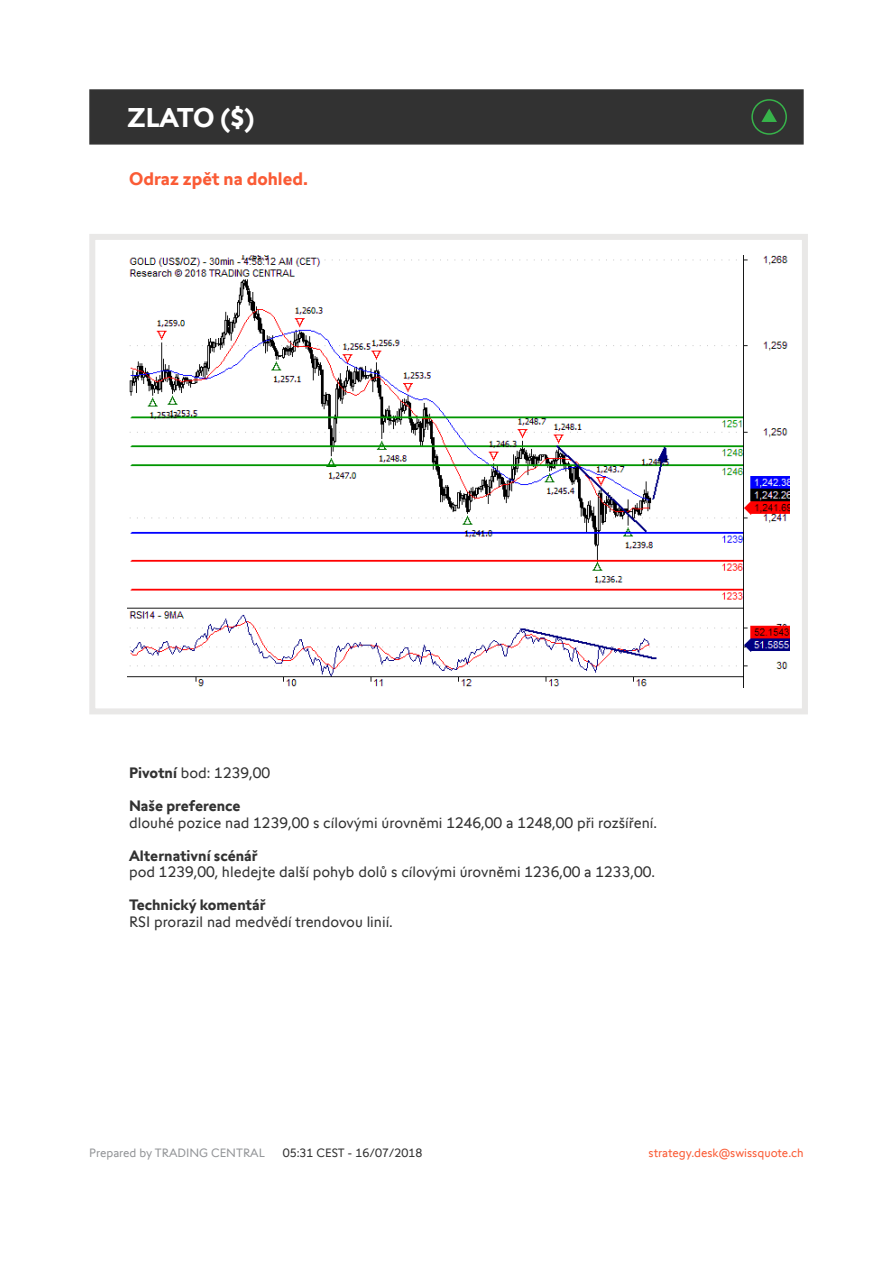
<style>
.page{position:relative;width:893px;height:1263px;background:#fff}
.page>*{position:absolute;margin:0;border:0;box-sizing:border-box;transform-origin:0 0}
.t1{font:700 27px "Swissquote CT";letter-spacing:-.015em;color:#fff}
.t2{font:700 18px "Swissquote CT";color:#fa5b35}
.t3{font:15px "Swissquote CT";color:#323232}
.t4{font:700 15px "Swissquote CT";color:#323232}
.t5{font:12px "Swissquote CT";color:#fa5b35}
.t6{font:12px "Swissquote CT";color:#939598}
.t7{font:12px "Swissquote CT";color:#323232}
.s1{font-weight:700}
</style>
<div class="page">
<div style="left:89px;top:234px;width:719px;height:480px;border:6px solid #e9e8e7"></div>
<div style="left:89px;top:89px;width:715px;height:56px;background:#323232;border:2px solid #323232"></div>
<img style="left:128px;top:255px;width:661px;height:432px">
<svg style="left:751px;top:99px;width:36px;height:36px"></svg>
<h1 class="t1" style="left:128px;top:101px;width:128px">ZLATO ($)</h1>
<p class="t2" style="left:129px;top:168px;width:180px">Odraz zpět na dohled.</p>
<p class="t3" style="left:129px;top:764px;width:143px"><span class="s1">Pivotní</span> bod: 1239,00</p>
<p class="t4" style="left:129px;top:797px;width:113px">Naše preference</p>
<p class="t3" style="left:129px;top:814px;width:530px">dlouhé pozice nad 1239,00 s cílovými úrovněmi 1246,00 a 1248,00 při rozšíření.</p>
<p class="t4" style="left:129px;top:846px;width:130px">Alternativní scénář</p>
<p class="t3" style="left:129px;top:863px;width:528px">pod 1239,00, hledejte další pohyb dolů s cílovými úrovněmi 1236,00 a 1233,00.</p>
<p class="t4" style="left:129px;top:896px;width:138px">Technický komentář</p>
<p class="t3" style="left:129px;top:913px;width:265px">RSI prorazil nad medvědí trendovou linií.</p>
<p class="t6" style="left:89px;top:1145px;width:177px">Prepared by TRADING CENTRAL</p>
<p class="t7" style="left:283px;top:1145px;width:141px">05:31 CEST - 16/07/2018</p>
<p class="t5" style="left:649px;top:1145px;width:157px">strategy.desk@swissquote.ch</p>
</div>
